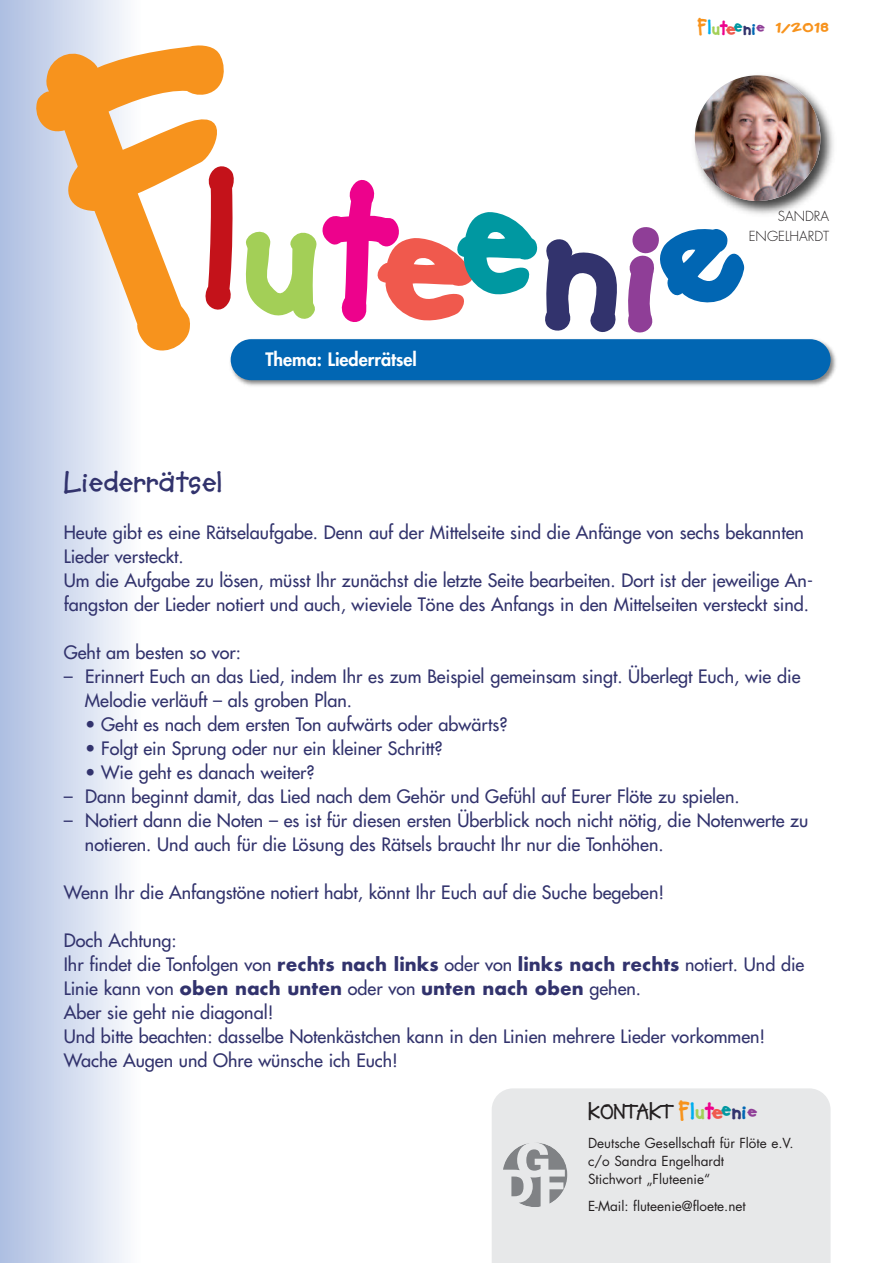
<style>
.page{position:relative;width:893px;height:1263px;background:#fff}
.page>*{position:absolute;margin:0;border:0;box-sizing:border-box;transform-origin:0 0}
.t1{font:800 207.45px "Soup Bone";color:#c4121a;scale:.83 1}
.t2{font:700 30px "Soup Bone";color:#32336d}
.t3{font:700 21px "Soup Bone";color:#231f20}
.t4{font:18px/24px "Futura";color:#32336d}
.t5{font:800 18px "Futura";color:#fff}
.t6{font:800 14.4px "Soup Bone";color:#f7931d;scale:1.25 1}
.t7{font:13.5px/18px "Futura";color:#231f20}
.t8{font:300 13.5px/19.5px "Futura";color:#231f20;text-align:right}
.s1{font-size:21.6px}
.s2{font-size:21.6px;color:#00aeef}
.s3{font-size:18px;color:#a3cf57}
.s4{font-size:21.6px;color:#ed028c}
.s5{font-size:18px;color:#f0594d}
.s6{font-size:18px;color:#0098a1}
.s7{font-size:18px;color:#32336d}
.s8{font-size:18px;color:#0166b3}
.s9{color:#8f3e97}
.s10{font-size:172.8px;color:#a3cf57}
.s11{color:#ed028c}
.s12{font-size:172.8px;color:#f0594d}
.s13{font-size:172.8px;color:#0098a1}
.s14{font-size:172.8px;color:#32336d}
.s15{font-size:172.8px;color:#8f3e97}
.s16{font-weight:700}
.s17{font-weight:800;font-size:25.2px;color:#f7931d}
.s18{font-weight:800;font-size:25.2px;color:#00aeef}
.s19{font-weight:800;color:#a3cf57}
.s20{font-weight:800;font-size:25.2px;color:#ed028c}
.s21{font-weight:800;color:#f0594d}
.s22{font-weight:800;color:#32336d}
.s23{font-weight:800;color:#0166b3}
.s24{font-weight:800;font-size:16.8px;color:#8f3e97}
</style>
<div class="page">
<div style="left:0;top:0;width:140px;height:1263px;background:linear-gradient(to right,#acbde1,#fbfcfd)"></div>
<img style="left:233px;top:339px;width:603px;height:47px">
<div style="left:231px;top:339px;width:600px;height:41px;background:#0166b3;border-radius:21px"></div>
<img style="left:694px;top:75px;width:140px;height:140px">
<img style="left:695px;top:75px;width:125px;height:126px;border-radius:50%">
<div style="left:492px;top:1088px;width:339px;height:175px;background:#e7e8e9"></div>
<svg style="left:503px;top:1142px;width:64px;height:65px;background:#bfc0c2"></svg>
<svg style="left:17px;top:8px;width:283px;height:365px"></svg>
<svg style="left:694px;top:207px;width:66px;height:8px"></svg>
<p class="t6" style="left:697px;top:18px;width:107px"><span class="s1">F</span><span class="s2">l</span><span class="s3">u</span><span class="s4">t</span><span class="s5">e</span><span class="s6">e</span><span class="s7">n</span><span class="s8">i</span><span class="s9">e</span> 1/2018</p>
<h1 class="t1" style="left:208px;top:103px;width:564px;rotate:3deg">l<span class="s10">u</span><span class="s11">t</span><span class="s12">e</span><span class="s13">e</span><span class="s14">n</span><span class="s15">i</span></h1>
<p class="t5" style="left:265px;top:351px;width:153px">Thema: Liederrätsel</p>
<p class="t8" style="left:749px;top:207px;width:82px">SANDRA<br>ENGELHARDT</p>
<h2 class="t2" style="left:64px;top:463px;width:161px">Liederrätsel</h2>
<p class="t4" style="left:64px;top:521px;width:751px">Heute gibt es eine Rätselaufgabe. Denn auf der Mittelseite sind die Anfänge von sechs bekannten Lieder versteckt.<br>Um die Aufgabe zu lösen, müsst Ihr zunächst die letzte Seite bearbeiten. Dort ist der jeweilige An&shy;fangston der Lieder notiert und auch, wieviele Töne des Anfangs in den Mittelseiten versteckt sind.</p>
<p class="t4" style="left:64px;top:641px;width:179px">Geht am besten so vor:</p>
<p class="t4" style="left:85px;top:665px;width:717px;text-indent:-21px">– Erinnert Euch an das Lied, indem Ihr es zum Beispiel gemeinsam singt. Überlegt Euch, wie die<br>Melodie verläuft – als groben Plan.</p>
<p class="t4" style="left:85px;top:713px;width:424px">• Geht es nach dem ersten Ton aufwärts oder abwärts?</p>
<p class="t4" style="left:85px;top:737px;width:359px">• Folgt ein Sprung oder nur ein kleiner Schritt?</p>
<p class="t4" style="left:85px;top:761px;width:231px">• Wie geht es danach weiter?</p>
<p class="t4" style="left:64px;top:785px;width:677px">– Dann beginnt damit, das Lied nach dem Gehör und Gefühl auf Eurer Flöte zu spielen.</p>
<p class="t4" style="left:85px;top:809px;width:725px;text-indent:-21px">– Notiert dann die Noten – es ist für diesen ersten Überblick noch nicht nötig, die Notenwerte zu notieren. Und auch für die Lösung des Rätsels braucht Ihr nur die Tonhöhen.</p>
<p class="t4" style="left:64px;top:881px;width:602px">Wenn Ihr die Anfangstöne notiert habt, könnt Ihr Euch auf die Suche begeben!</p>
<p class="t4" style="left:64px;top:929px;width:742px">Doch Achtung:<br>Ihr findet die Tonfolgen von <span class="s16">rechts nach links</span> oder von <span class="s16">links nach rechts</span> notiert. Und die Linie kann von <span class="s16">oben nach unten</span> oder von <span class="s16">unten nach oben</span> gehen.<br>Aber sie geht nie diagonal!<br>Und bitte beachten: dasselbe Notenkästchen kann in den Linien mehrere Lieder vorkommen!<br>Wache Augen und Ohre wünsche ich Euch!</p>
<p class="t3" style="left:588px;top:1099px;width:171px">KONTAKT <span class="s17">F</span><span class="s18">l</span><span class="s19">u</span><span class="s20">t</span><span class="s21">e</span><sup>e</sup><span class="s22">n</span><span class="s23">i</span><span class="s24">e</span></p>
<p class="t7" style="left:588px;top:1135px;width:207px">Deutsche Gesellschaft für Flöte e.V. c/o Sandra Engelhardt<br>Stichwort „Fluteenie“</p>
<p class="t7" style="left:588px;top:1198px;width:159px">E-Mail: fluteenie@floete.net</p>
</div>
